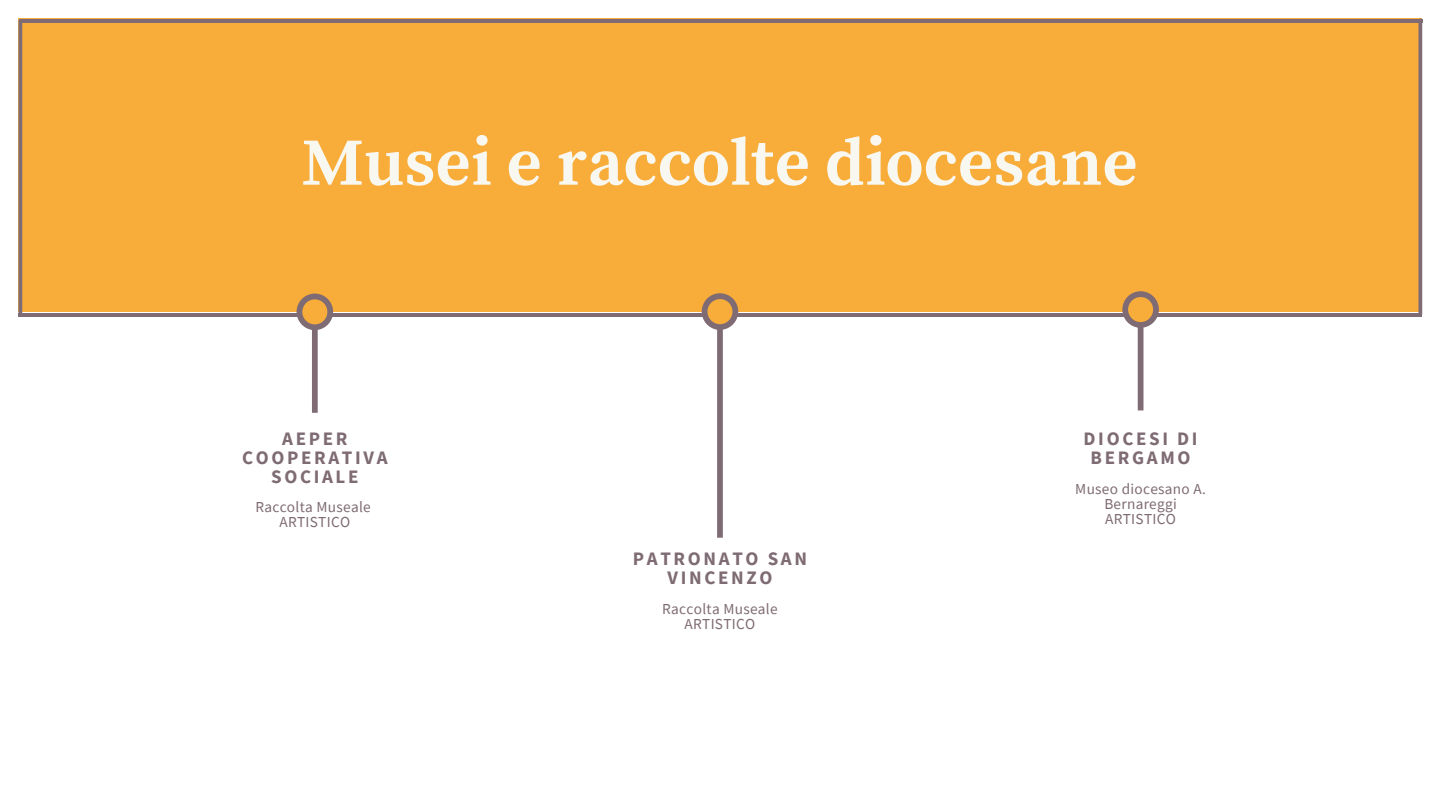
<style>
.page{position:relative;width:1440px;height:810px;background:#fff}
.page>*{position:absolute;margin:0;border:0;box-sizing:border-box;transform-origin:0 0}
.t1{font:700 67.2px "Source Serif Pro";color:#f8f7f0}
.t2{font:700 19px/18.8px "Source Sans Pro";letter-spacing:.14em;color:#7e6b73;text-align:center}
.t3{font:15.2px/15px "Source Sans Pro";letter-spacing:.02em;color:#7e6b73;text-align:center}
</style>
<div class="page">
<div style="left:19px;top:18px;width:1403px;height:294px;background:#f8ac39"></div>
<hr style="left:19px;top:313px;width:1403px;height:3px;background:#7e6b73">
<svg style="left:702px;top:293px;width:36px;height:245px"></svg>
<svg style="left:1122px;top:291px;width:37px;height:119px"></svg>
<svg style="left:1418px;top:23px;width:4px;height:290px"></svg>
<hr style="left:19px;top:19px;width:1404px;height:4px;background:#7e6b73">
<hr style="left:19px;top:21px;width:3px;height:294px;background:#7e6b73">
<svg style="left:297px;top:294px;width:36px;height:119px"></svg>
<h1 class="t1" style="left:302px;top:123px;width:837px">Musei e raccolte diocesane</h1>
<p class="t2" style="left:242px;top:429px;width:147px">AEPER<br>COOPERATIVA<br>SOCIALE</p>
<p class="t3" style="left:255px;top:499px;width:117px">Raccolta Museale<br>ARTISTICO</p>
<p class="t2" style="left:633px;top:549px;width:176px">PATRONATO SAN<br>VINCENZO</p>
<p class="t3" style="left:662px;top:601px;width:117px">Raccolta Museale<br>ARTISTICO</p>
<p class="t2" style="left:1084px;top:429px;width:116px">DIOCESI DI<br>BERGAMO</p>
<p class="t3" style="left:1075px;top:481px;width:132px">Museo diocesano A.<br>Bernareggi<br>ARTISTICO</p>
</div>
